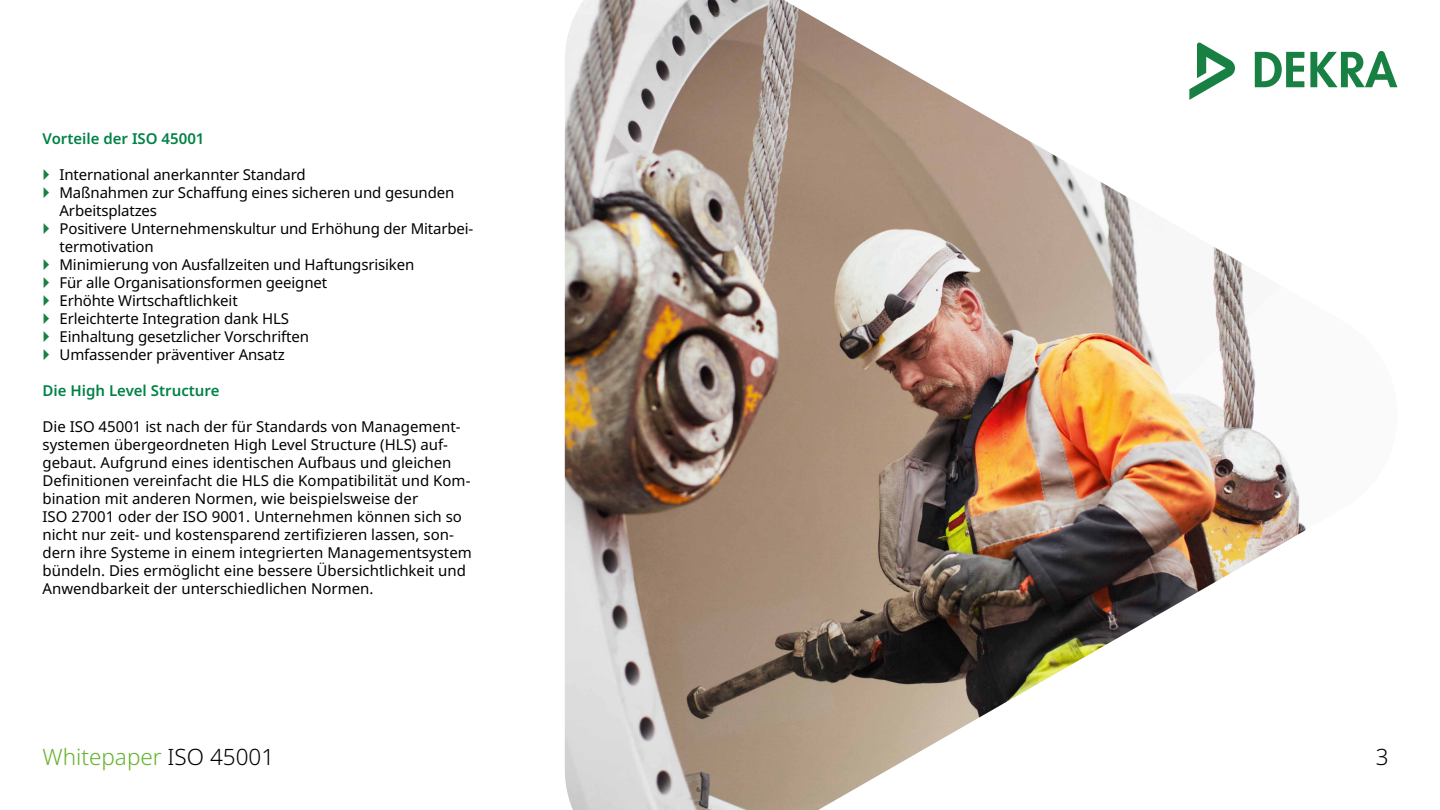
<style>
.page{position:relative;width:1440px;height:810px;background:#fff}
.page>*{position:absolute;margin:0;border:0;box-sizing:border-box;transform-origin:0 0}
.t1{font:300 22.5px "Noto Sans";color:#65b32e}
.t2{font:300 22.5px "Noto Sans";color:#000}
.t3{font:15px/18px "Noto Sans";color:#000}
.t4{font:600 15px "Noto Sans";color:#008246}
.s1{color:#000}
</style>
<div class="page">
<img style="left:565px;top:0;width:833px;height:810px">
<svg style="left:1255px;top:52px;width:49px;height:35px"></svg>
<svg style="left:1310px;top:51px;width:87px;height:36px"></svg>
<svg style="left:1189px;top:42px;width:46px;height:58px"></svg>
<p class="t4" style="left:43px;top:130px;width:164px">Vorteile der ISO 45001</p>
<p class="t3" style="left:60px;top:166px;width:415px">International anerkannter Standard<br>Maßnahmen zur Schaffung eines sicheren und gesunden Arbeitsplatzes<br>Positivere Unternehmenskultur und Erhöhung der Mitarbei&shy;termotivation<br>Minimierung von Ausfallzeiten und Haftungsrisiken<br>Für alle Organisationsformen geeignet<br>Erhöhte Wirtschaftlichkeit<br>Erleichterte Integration dank HLS<br>Einhaltung gesetzlicher Vorschriften<br>Umfassender präventiver Ansatz</p>
<p class="t4" style="left:43px;top:382px;width:179px">Die High Level Structure</p>
<p class="t3" style="left:43px;top:418px;width:431px">Die ISO 45001 ist nach der für Standards von Management&shy;systemen übergeordneten High Level Structure (HLS) auf&shy;gebaut. Aufgrund eines identischen Aufbaus und gleichen Definitionen vereinfacht die HLS die Kompatibilität und Kom&shy;bination mit anderen Normen, wie beispielsweise der<br>ISO 27001 oder der ISO 9001. Unternehmen können sich so nicht nur zeit- und kostensparend zertifizieren lassen, son&shy;dern ihre Systeme in einem integrierten Managementsystem bündeln. Dies ermöglicht eine bessere Übersichtlichkeit und Anwendbarkeit der unterschiedlichen Normen.</p>
<h1 class="t1" style="left:43px;top:744px;width:233px">Whitepaper <span class="s1">ISO 45001</span></h1>
<h1 class="t2" style="left:1376px;top:744px;width:14px">3</h1>
</div>
